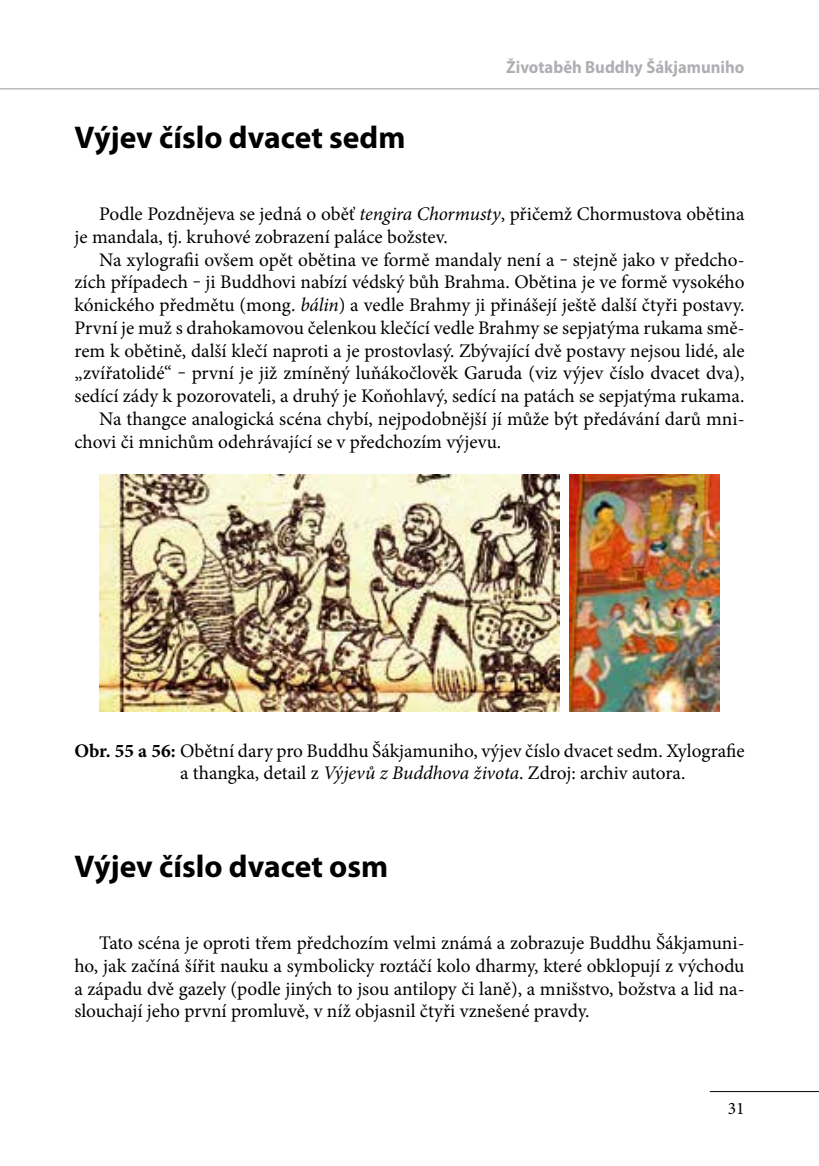
<style>
.page{position:relative;width:819px;height:1166px;background:#fff}
.page>*{position:absolute;margin:0;border:0;box-sizing:border-box;transform-origin:0 0}
.Nadpis_2{font:700 31.5px "Myriad Pro";color:#000}
.Text_1{font:19.25px/22.8px "Minion Pro";color:#000}
.Text_2{font:19.25px/22.8px "Minion Pro";color:#000}
.t1{font:700 17.5px "Myriad Pro";color:#aeafb2;scale:.95 1}
.t2{font:17.5px "Minion Pro";color:#000}
.s1{font-style:italic}
.s2{font-weight:700}
</style>
<div class="page">
<hr style="left:0;top:88px;width:819px;height:1px;background:#98989c">
<hr style="left:709px;top:1091px;width:110px;height:1px;background:#000">
<img style="left:99px;top:474px;width:460px;height:237px">
<img style="left:569px;top:474px;width:150px;height:237px">
<p class="Nadpis_2" style="left:74px;top:116px;width:332px">Výjev číslo dvacet sedm</p>
<p class="t1" style="left:506px;top:55px;width:252px">Životaběh Buddhy Šákjamuniho</p>
<p class="Text_1" style="left:74px;top:203px;width:671px;text-indent:25px">Podle Pozdnějeva se jedná o oběť <span class="s1">tengira Chormusty</span>, přičemž Chormustova obětina je mandala, tj. kruhové zobrazení paláce božstev.</p>
<p class="Text_1" style="left:74px;top:248px;width:671px;text-align:justify;text-indent:25px">Na xylografii ovšem opět obětina ve formě mandaly není a ‒ stejně jako v předcho&shy;zích případech ‒ ji Buddhovi nabízí védský bůh Brahma. Obětina je ve formě vysokého kónického předmětu (mong. <span class="s1">bálin</span>) a vedle Brahmy ji přinášejí ještě další čtyři postavy.<br>První je muž s drahokamovou čelenkou klečící vedle Brahmy se sepjatýma rukama smě&shy;rem k obětině, další klečí naproti a je prostovlasý. Zbývající dvě postavy nejsou lidé, ale „zvířatolidé“ ‒ první je již zmíněný luňákočlověk Garuda (viz výjev číslo dvacet dva), sedící zády k pozorovateli, a druhý je Koňohlavý, sedící na patách se sepjatýma rukama.</p>
<p class="Text_1" style="left:74px;top:407px;width:671px;text-indent:25px">Na thangce analogická scéna chybí, nejpodobnější jí může být předávání darů mni&shy;chovi či mnichům odehrávající se v předchozím výjevu.</p>
<p class="Text_2" style="left:180px;top:739px;width:566px;text-indent:-105px"><span class="s2">Obr. 55 a 56:</span> Obětní dary pro Buddhu Šákjamuniho, výjev číslo dvacet sedm. Xylografie a thangka, detail z <span class="s1">Výjevů z Buddhova života</span>. Zdroj: archiv autora.</p>
<p class="Nadpis_2" style="left:74px;top:845px;width:315px">Výjev číslo dvacet osm</p>
<p class="Text_1" style="left:74px;top:931px;width:671px;text-align:justify;text-indent:25px">Tato scéna je oproti třem předchozím velmi známá a zobrazuje Buddhu Šákjamuni&shy;ho, jak začíná šířit nauku a symbolicky roztáčí kolo dharmy, které obklopují z východu a západu dvě gazely (podle jiných to jsou antilopy či laně), a mnišstvo, božstva a lid na&shy;slouchají jeho první promluvě, v níž objasnil čtyři vznešené pravdy.</p>
<p class="t2" style="left:727px;top:1097px;width:18px">31</p>
</div>
